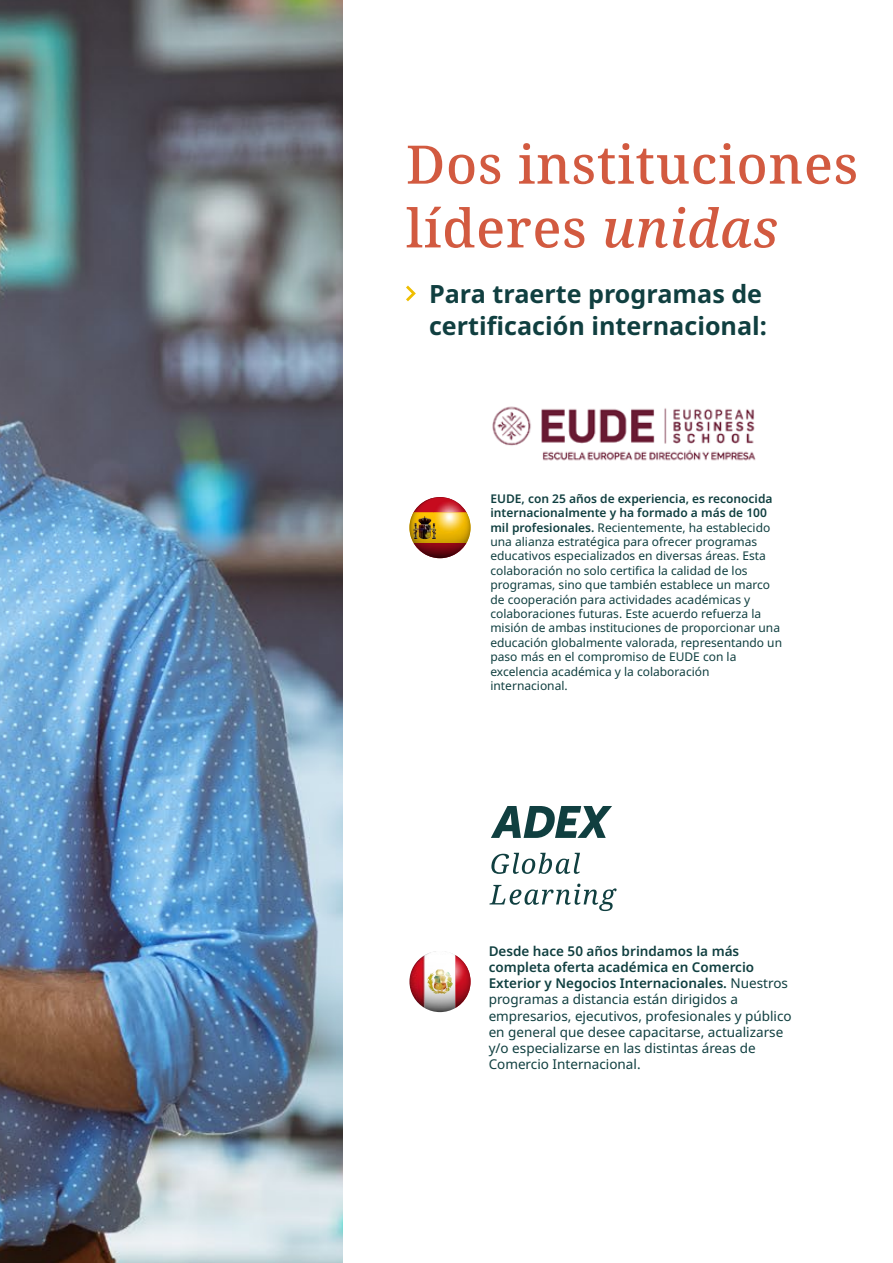
<style>
.page{position:relative;width:893px;height:1263px;background:#fff}
.page>*{position:absolute;margin:0;border:0;box-sizing:border-box;transform-origin:0 0}
.t1{font:500 53.1px/63.8px "Noto Serif";letter-spacing:.015em;color:#d25a40}
.t2{font:700 25.2px/32.1px "Noto Sans";color:#103f40}
.t3{font:13.5px/16.2px "Noto Sans";color:#103f40}
.t4{font:12px/14.4px "Noto Sans";color:#103f40}
.s1{font-style:italic}
.s2{font-weight:600}
</style>
<div class="page">
<img style="left:0;top:0;width:343px;height:1263px">
<img style="left:465px;top:964px;width:6px;height:35px">
<svg style="left:491px;top:853px;width:89px;height:21px"></svg>
<svg style="left:489px;top:883px;width:128px;height:28px"></svg>
<svg style="left:491px;top:806px;width:121px;height:32px"></svg>
<img style="left:414px;top:497px;width:52px;height:14px">
<img style="left:414px;top:543px;width:52px;height:15px">
<img style="left:433px;top:500px;width:32px;height:11px">
<img style="left:492px;top:406px;width:264px;height:55px">
<svg style="left:406px;top:286px;width:10px;height:15px"></svg>
<svg style="left:409px;top:511px;width:62px;height:32px;background:#cda22c"></svg>
<img style="left:409px;top:955px;width:16px;height:53px">
<svg style="left:425px;top:951px;width:40px;height:61px"></svg>
<h1 class="t1" style="left:406px;top:134px;width:454px">Dos instituciones líderes <span class="s1">unidas</span></h1>
<h2 class="t2" style="left:429px;top:278px;width:340px">Para traerte programas de certificación internacional:</h2>
<p class="t4" style="left:490px;top:491px;width:293px"><span class="s2">EUDE, con 25 años de experiencia, es reconocida internacionalmente y ha formado a más de 100 mil profesionales.</span> Recientemente, ha establecido una alianza estratégica para ofrecer programas educativos especializados en diversas áreas. Esta colaboración no solo certifica la calidad de los programas, sino que también establece un marco de cooperación para actividades académicas y colaboraciones futuras. Este acuerdo refuerza la misión de ambas instituciones de proporcionar una educación globalmente valorada, representando un paso más en el compromiso de EUDE con la excelencia académica y la colaboración internacional.</p>
<p class="t3" style="left:489px;top:943px;width:304px"><span class="s2">Desde hace 50 años brindamos la más completa oferta académica en Comercio Exterior y Negocios Internacionales.</span> Nuestros programas a distancia están dirigidos a empresarios, ejecutivos, profesionales y público en general que desee capacitarse, actualizarse y/o especializarse en las distintas áreas de Comercio Internacional.</p>
</div>
